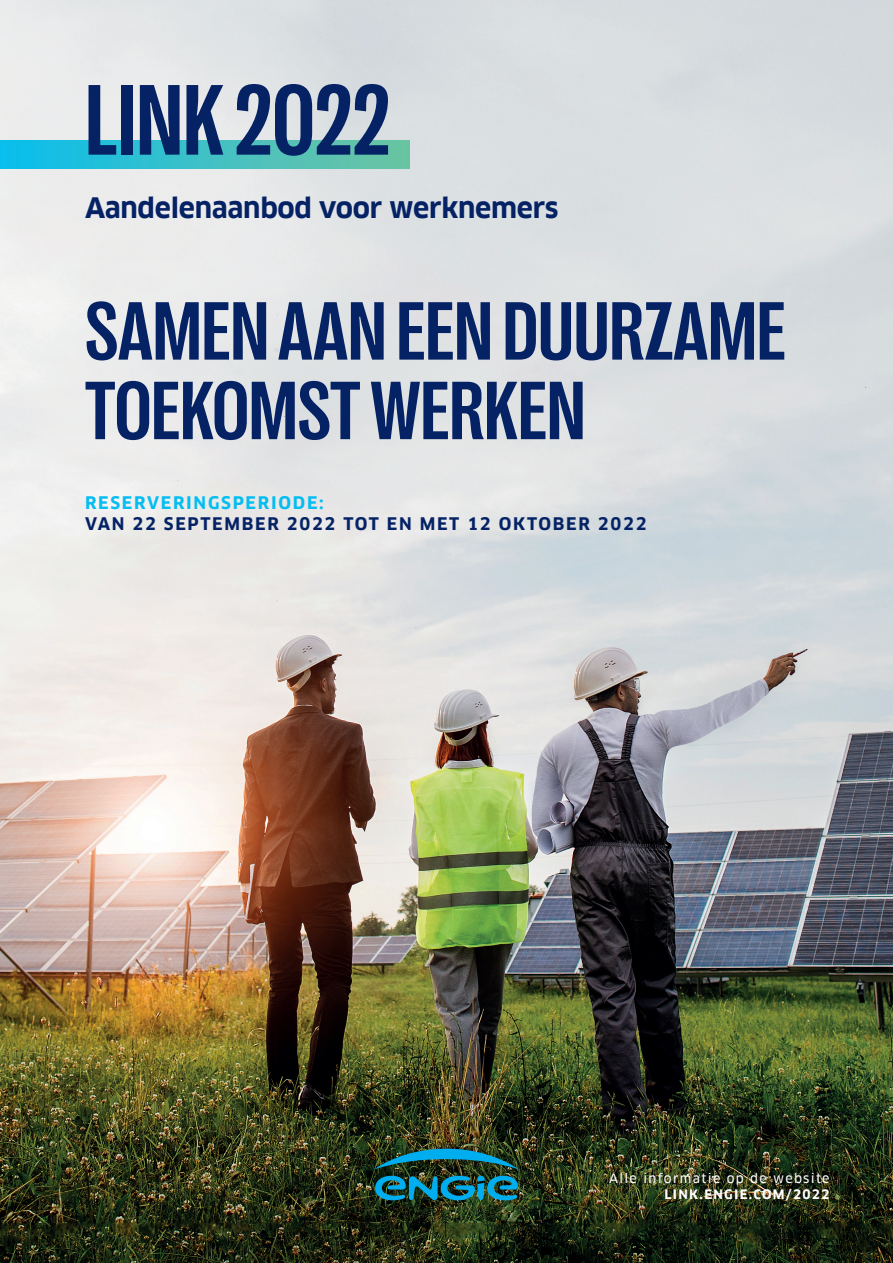
<style>
.page{position:relative;width:893px;height:1263px;background:#fff}
.page>*{position:absolute;margin:0;border:0;box-sizing:border-box;transform-origin:0 0}
.t1{font:700 condensed 101.85px "Right Grotesk";color:#052265}
.t2{font:700 condensed 84px/79.5px "Right Grotesk";color:#052265}
.t3{font:700 27.6px "Clan Offc Pro";letter-spacing:-.01em;color:#052265}
.t4{font:700 16.95px/21.1px "Clan Offc Pro";letter-spacing:.1em;color:#052265}
.t5{font:12.75px/15.3px "Clan Offc Pro News";letter-spacing:.1em;color:#fff;text-align:right}
.s1{color:#04bdf2}
.s2{font-family:"Clan Offc Pro";font-weight:700}
</style>
<div class="page">
<img style="left:0;top:0;width:893px;height:1263px">
<div style="left:0;top:141px;width:410px;height:28px;background:linear-gradient(to right,#0abded,#70c4a0)"></div>
<svg style="left:374px;top:1149px;width:145px;height:20px;background:#1a5f64"></svg>
<img style="left:375px;top:1176px;width:143px;height:24px">
<p class="t1" style="left:85px;top:67px;width:307px">LINK 2022</p>
<p class="t3" style="left:85px;top:192px;width:475px">Aandelenaanbod voor werknemers</p>
<p class="t2" style="left:85px;top:291px;width:702px">SAMEN AAN EEN DUURZAME<br>TOEKOMST WERKEN</p>
<p class="t4" style="left:85px;top:492px;width:563px"><span class="s1">RESERVERINGSPERIODE:<br></span>VAN 22 SEPTEMBER 2022 TOT EN MET 12 OKTOBER 2022</p>
<p class="t5" style="left:609px;top:1171px;width:222px">Alle informatie op de website<br><span class="s2">LINK.ENGIE.COM/2022</span></p>
</div>
